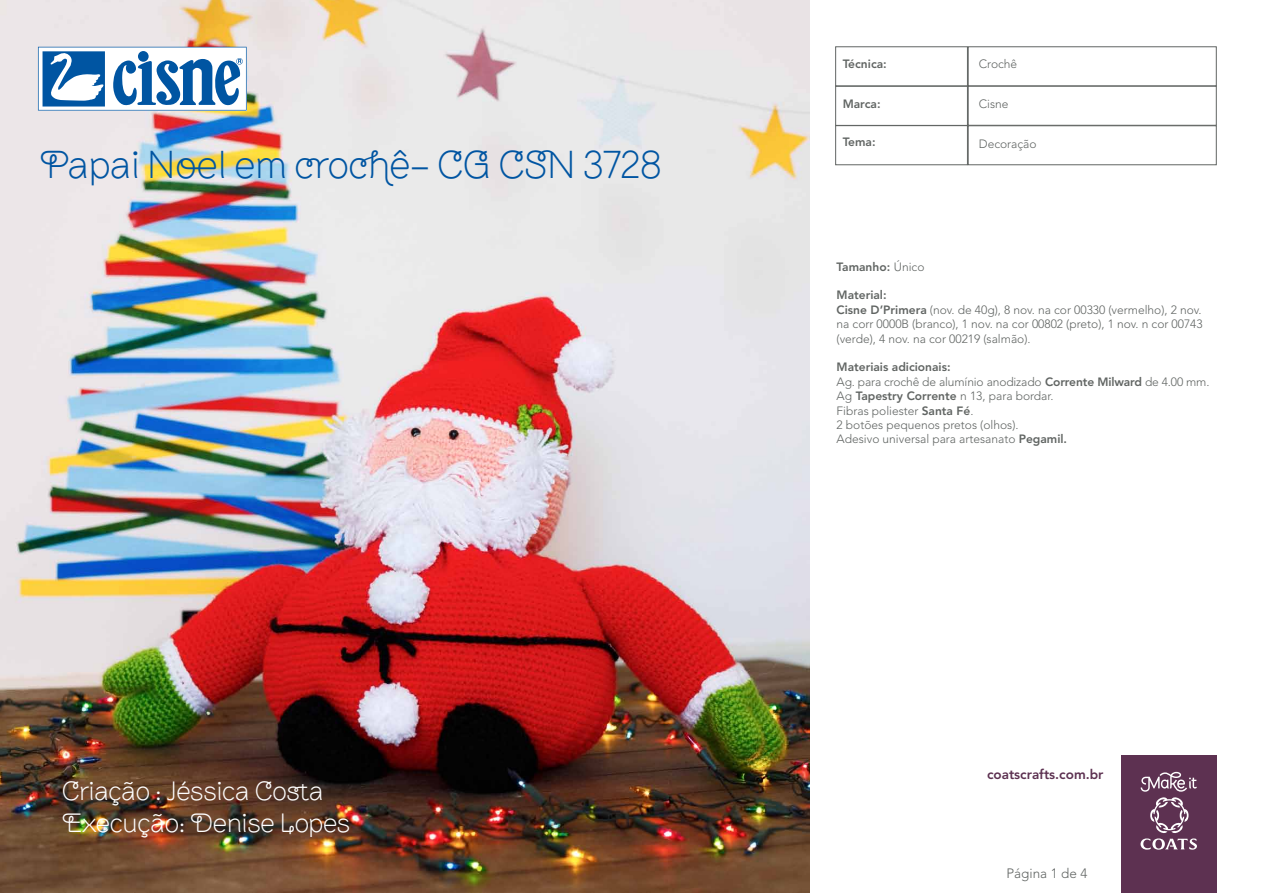
<style>
.page{position:relative;width:1263px;height:893px;background:#fff}
.page>*{position:absolute;margin:0;border:0;box-sizing:border-box;transform-origin:0 0}
.t1{font:300 39.75px "Brownstone Sans";letter-spacing:-.005em;color:#0055a2}
.t2{font:300 27px/32.4px "Brownstone Sans";letter-spacing:-.01em;color:#fff}
.t3{font:800 13.5px "Avenir LT Std";color:#5d3151}
.t4{font:300 13.5px "Avenir LT Std";color:#616563}
.t5{font:300 12px/14.4px "Avenir LT Std";color:#616563}
.t6{font:800 12px "Avenir LT Std";color:#616563}
.s1{font-weight:300}
.s2{font-weight:800}
</style>
<div class="page">
<img style="left:0;top:0;width:810px;height:893px">
<div style="left:1121px;top:756px;width:95px;height:137px;background:#5d3151"></div>
<svg style="left:1140px;top:772px;width:57px;height:78px"></svg>
<svg style="left:38px;top:47px;width:209px;height:64px"></svg>
<div style="left:968px;top:126px;width:248px;height:39px;border:1px solid #616563"></div>
<div style="left:835px;top:47px;width:133px;height:39px;border:1px solid #616563"></div>
<div style="left:835px;top:86px;width:133px;height:40px;border:1px solid #616563"></div>
<div style="left:835px;top:125px;width:133px;height:40px;border:1px solid #616563"></div>
<div style="left:968px;top:47px;width:248px;height:39px;border:1px solid #616563"></div>
<div style="left:968px;top:86px;width:248px;height:39px;border:1px solid #616563"></div>
<h1 class="t1" style="left:39px;top:141px;width:624px">Papai Noel em crochê- CG CSN 3728</h1>
<h2 class="t2" style="left:62px;top:774px;width:290px">Criação : Jéssica Costa<br>Execução: Denise Lopes</h2>
<p class="t6" style="left:843px;top:57px;width:46px">Técnica:</p>
<p class="t5" style="left:979px;top:57px;width:40px">Crochê</p>
<p class="t6" style="left:843px;top:96px;width:39px">Marca:</p>
<p class="t5" style="left:979px;top:96px;width:31px">Cisne</p>
<p class="t6" style="left:843px;top:135px;width:34px">Tema:</p>
<p class="t5" style="left:979px;top:137px;width:59px">Decoração</p>
<p class="t6" style="left:836px;top:259px;width:89px">Tamanho: <span class="s1">Único</span></p>
<p class="t5" style="left:836px;top:288px;width:368px"><span class="s2">Material:<br>Cisne D’Primera</span> (nov. de 40g), 8 nov. na cor 00330 (vermelho), 2 nov. na corr 0000B (branco), 1 nov. na cor 00802 (preto), 1 nov. n cor 00743 (verde), 4 nov. na cor 00219 (salmão).</p>
<p class="t5" style="left:836px;top:360px;width:374px"><span class="s2">Materiais adicionais:<br></span>Ag. para crochê de alumínio anodizado <span class="s2">Corrente Milward</span> de 4.00 mm.<br>Ag <span class="s2">Tapestry Corrente</span> n 13, para bordar.<br>Fibras poliester <span class="s2">Santa Fé</span>.<br>2 botões pequenos pretos (olhos).<br>Adesivo universal para artesanato <span class="s2">Pegamil.</span></p>
<p class="t3" style="left:987px;top:766px;width:118px">coatscrafts.com.br</p>
<p class="t4" style="left:1006px;top:865px;width:83px">Página 1 de 4</p>
</div>
